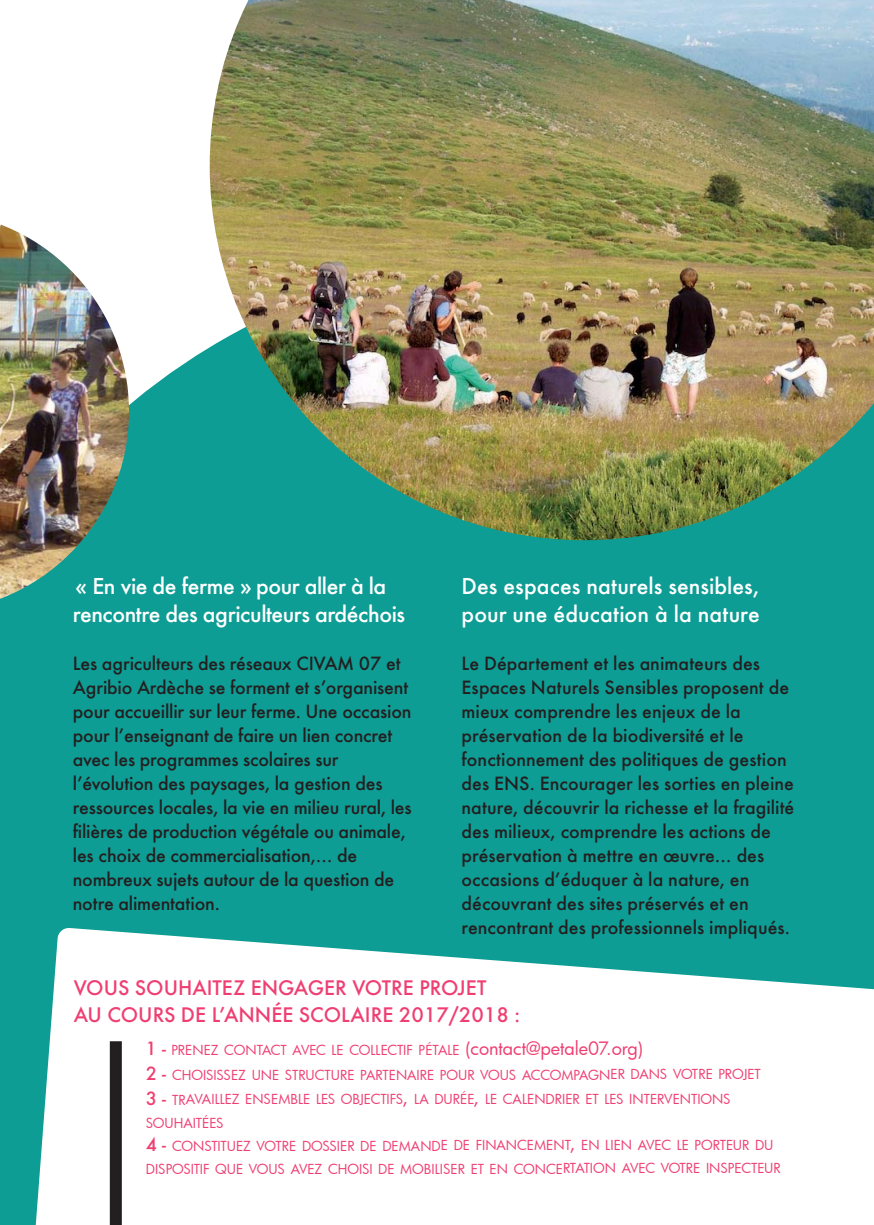
<style>
.page{position:relative;width:874px;height:1225px;background:#fff}
.page>*{position:absolute;margin:0;border:0;box-sizing:border-box;transform-origin:0 0}
.t1{font:500 24px/28.8px "Futura";letter-spacing:-.01em;color:#fff}
.t2{font:500 22px/26.4px "Futura";color:#ef3f72}
.t3{font:500 20px/24px "Futura";color:#231f20}
.t4{font:13.6px/24.6px "Futura";color:#ef3f72}
.s1{font-weight:500;font-size:20px}
.s2{font-size:18px}
</style>
<div class="page">
<div style="left:0;top:348px;width:873px;height:876px;background:#0e9d94"></div>
<img style="left:209px;top:0;width:664px;height:540px">
<svg style="left:27px;top:927px;width:846px;height:297px"></svg>
<div style="left:110px;top:1041px;width:12px;height:183px;background:#231f20"></div>
<img style="left:0;top:224px;width:129px;height:375px">
<p class="t1" style="left:73px;top:572px;width:333px">« En vie de ferme » pour aller à la rencontre des agriculteurs ardéchois</p>
<p class="t3" style="left:73px;top:652px;width:340px">Les agriculteurs des réseaux CIVAM 07 et Agribio Ardèche se forment et s’organisent pour accueillir sur leur ferme. Une occasion pour l’enseignant de faire un lien concret avec les programmes scolaires sur l’évolution des paysages, la gestion des ressources locales, la vie en milieu rural, les filières de production végétale ou animale, les choix de commercialisation,… de nombreux sujets autour de la question de notre alimentation.</p>
<p class="t1" style="left:461px;top:572px;width:299px">Des espaces naturels sensibles, pour une éducation à la nature</p>
<p class="t3" style="left:461px;top:652px;width:334px">Le Département et les animateurs des Espaces Naturels Sensibles proposent de mieux comprendre les enjeux de la préservation de la biodiversité et le fonctionnement des politiques de gestion des ENS. Encourager les sorties en pleine nature, découvrir la richesse et la fragilité des milieux, comprendre les actions de préservation à mettre en œuvre… des occasions d’éduquer à la nature, en découvrant des sites préservés et en rencontrant des professionnels impliqués.</p>
<p class="t2" style="left:74px;top:976px;width:447px">VOUS SOUHAITEZ ENGAGER VOTRE PROJET<br>AU COURS DE L’ANNÉE SCOLAIRE 2017/2018 :</p>
<p class="t4" style="left:145px;top:1037px;width:616px"><span class="s1">1 -</span> PRENEZ CONTACT AVEC LE COLLECTIF PÉTALE <span class="s2">(contact@petale07.org)<br></span><span class="s1">2 -</span> CHOISISSEZ UNE STRUCTURE PARTENAIRE POUR VOUS ACCOMPAGNER DANS VOTRE PROJET<br><span class="s1">3 -</span> TRAVAILLEZ ENSEMBLE LES OBJECTIFS<span class="s2">,</span> LA DURÉE<span class="s2">,</span> LE CALENDRIER ET LES INTERVENTIONS</p>
<p class="t4" style="left:146px;top:1110px;width:636px;line-height:23px">SOUHAITÉES<br><span class="s1">4 -</span> CONSTITUEZ VOTRE DOSSIER DE DEMANDE DE FINANCEMENT<span class="s2">,</span> EN LIEN AVEC LE PORTEUR DU<br>DISPOSITIF QUE VOUS AVEZ CHOISI DE MOBILISER ET EN CONCERTATION AVEC VOTRE INSPECTEUR</p>
</div>
